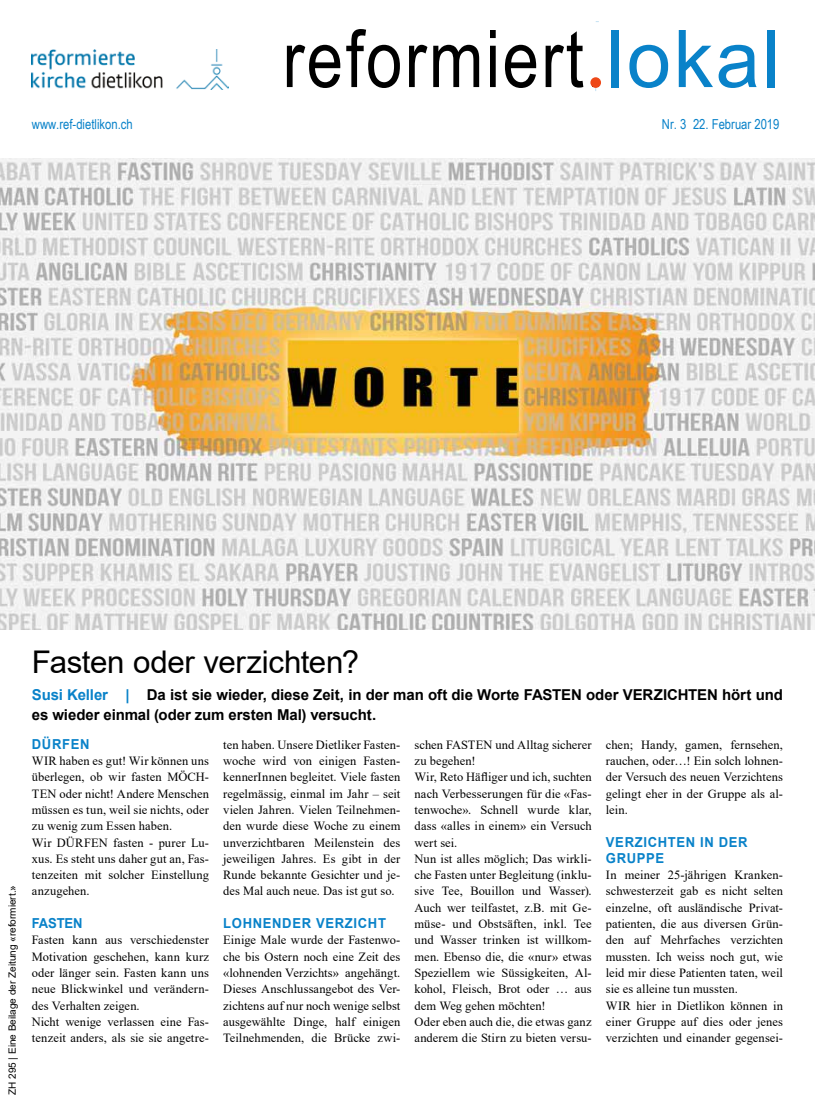
<style>
.page{position:relative;width:815px;height:1106px;background:#fff}
.page>*{position:absolute;margin:0;border:0;box-sizing:border-box;transform-origin:0 0}
.t1{font:79.62px "Arial Narrow";letter-spacing:.03em;color:#000}
.t2{font:31.25px "Arial";letter-spacing:-.01em;color:#000}
.t3{font:700 15px/20px "Arial";letter-spacing:-.005em;color:#000}
.t4{font:700 13.75px/16.2px "Arial";letter-spacing:.05em;color:#0982c9;scale:.95 1}
.t5{font:13.75px "Arial Narrow";color:#0982c9}
.t6{font:12.5px/16.2px "Times New Roman";letter-spacing:.005em;color:#000}
.t7{font:10px "Arial";color:#000}
.s1{font-family:"Arial";color:#0982c9}
.s2{color:#0982c9}
</style>
<div class="page">
<img style="left:0;top:158px;width:815px;height:471px">
<img style="left:32px;top:50px;width:197px;height:39px">
<div style="left:590px;top:77px;width:11px;height:11px;background:#ee4818;border-radius:50%"></div>
<p class="t5" style="left:32px;top:114px;width:102px">www.ref-dietlikon.ch</p>
<h1 class="t1" style="left:283px;top:1px;width:499px">reformiert.<span class="s1">lokal</span></h1>
<p class="t5" style="left:662px;top:114px;width:119px">Nr. 3 22. Februar 2019</p>
<p class="t7" style="left:5px;top:1095px;width:211px;rotate:-90deg">ZH 295 | Eine Beilage der Zeitung «reformiert.»</p>
<h2 class="t2" style="left:32px;top:640px;width:329px">Fasten oder verzichten?</h2>
<p class="t3" style="left:32px;top:684px;width:753px"><span class="s2">Susi Keller |</span> Da ist sie wieder, diese Zeit, in der man oft die Worte FASTEN oder VERZICHTEN hört und es wieder einmal (oder zum ersten Mal) versucht.</p>
<p class="t4" style="left:32px;top:736px;width:62px">DÜRFEN</p>
<p class="t6" style="left:32px;top:752px;width:179px">WIR haben es gut! Wir können uns überlegen, ob wir fasten MÖCH-<br>TEN oder nicht! Andere Menschen müssen es tun, weil sie nichts, oder zu wenig zum Essen haben.<br>Wir DÜRFEN fasten - purer Lu&shy;xus. Es steht uns daher gut an, Fas&shy;tenzeiten mit solcher Einstellung anzugehen.</p>
<p class="t4" style="left:32px;top:915px;width:55px">FASTEN</p>
<p class="t6" style="left:32px;top:931px;width:179px">Fasten kann aus verschiedenster<br>Motivation geschehen, kann kurz oder länger sein. Fasten kann uns neue Blickwinkel und verändern&shy;des Verhalten zeigen.<br>Nicht wenige verlassen eine Fas&shy;tenzeit anders, als sie sie angetre-</p>
<p class="t6" style="left:223px;top:736px;width:179px;text-align:justify">ten haben. Unsere Dietliker Fasten&shy;woche wird von einigen Fasten&shy;kennerInnen begleitet. Viele fasten regelmässig, einmal im Jahr – seit vielen Jahren. Vielen Teilnehmen&shy;den wurde diese Woche zu einem unverzichtbaren Meilenstein des jeweiligen Jahres. Es gibt in der Runde bekannte Gesichter und je&shy;des Mal auch neue. Das ist gut so.</p>
<p class="t4" style="left:223px;top:915px;width:173px">LOHNENDER VERZICHT</p>
<p class="t6" style="left:223px;top:931px;width:179px;text-align:justify">Einige Male wurde der Fastenwo&shy;che bis Ostern noch eine Zeit des «lohnenden Verzichts» angehängt.<br>Dieses Anschlussangebot des Ver&shy;zichtens auf nur noch wenige selbst ausgewählte Dinge, half einigen Teilnehmenden, die Brücke zwi-</p>
<p class="t6" style="left:415px;top:736px;width:179px">schen FASTEN und Alltag sicherer zu begehen!<br>Wir, Reto Häfliger und ich, suchten nach Verbesserungen für die «Fas&shy;tenwoche». Schnell wurde klar, dass «alles in einem» ein Versuch wert sei.<br>Nun ist alles möglich; Das wirkli&shy;che Fasten unter Begleitung (inklu&shy;sive Tee, Bouillon und Wasser).<br>Auch wer teilfastet, z.B. mit Ge&shy;müse- und Obstsäften, inkl. Tee und Wasser trinken ist willkom&shy;men. Ebenso die, die «nur» etwas<br>Speziellem wie Süssigkeiten, Al&shy;kohol, Fleisch, Brot oder … aus dem Weg gehen möchten!<br>Oder eben auch die, die etwas ganz anderem die Stirn zu bieten versu-</p>
<p class="t6" style="left:606px;top:736px;width:179px;text-align:justify">chen; Handy, gamen, fernsehen, rauchen, oder…! Ein solch lohnen&shy;der Versuch des neuen Verzichtens gelingt eher in der Gruppe als al&shy;lein.</p>
<p class="t4" style="left:606px;top:833px;width:151px">VERZICHTEN IN DER<br>GRUPPE</p>
<p class="t6" style="left:606px;top:866px;width:179px">In meiner 25-jährigen Kranken&shy;schwesterzeit gab es nicht selten einzelne, oft ausländische Privat&shy;patienten, die aus diversen Grün&shy;den auf Mehrfaches verzichten mussten. Ich weiss noch gut, wie leid mir diese Patienten taten, weil sie es alleine tun mussten.<br>WIR hier in Dietlikon können in einer Gruppe auf dies oder jenes verzichten und einander gegensei-</p>
</div>
